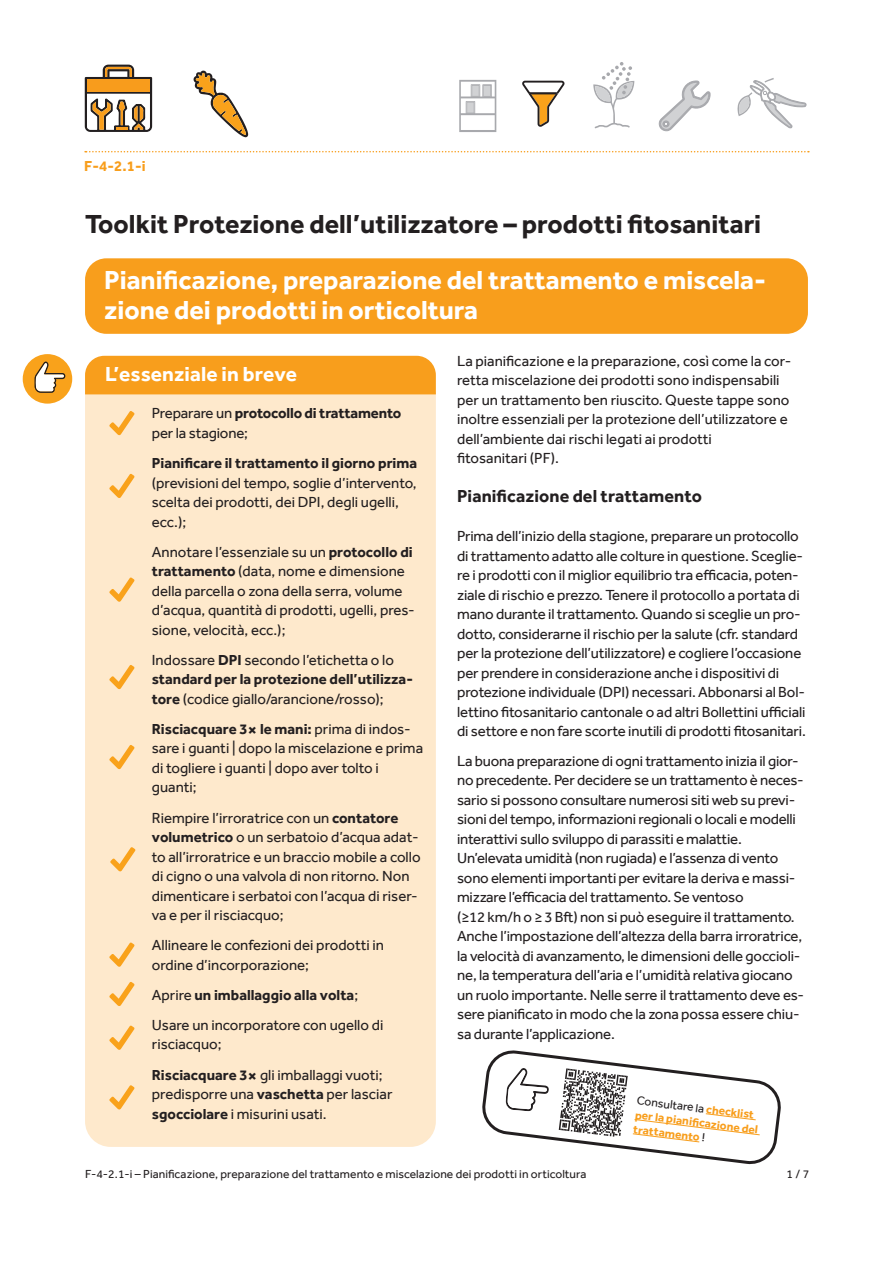
<style>
.page{position:relative;width:893px;height:1263px;background:#fff}
.page>*{position:absolute;margin:0;border:0;box-sizing:border-box;transform-origin:0 0}
.untertitel{font:700 27px/30px "Effra";color:#fff}
.titel_gross{font:700 27px "Effra";color:#231f20}
.titel_lauftext{font:700 21px "Effra";letter-spacing:.005em;color:#fff}
.lauftext{font:700 18px "Effra";letter-spacing:.005em;color:#231f20}
.lauftext-2{font:15px/19.5px "Effra";letter-spacing:-.01em;color:#231f20}
.lauftext-3{font:700 15px "Effra";color:#231f20}
.titel_lauftext-2{font:700 15px "Effra";color:#f89e1c}
.t1{font:12px "Effra";letter-spacing:.005em;color:#231f20}
.legende{font:700 12px/14.4px "Effra";color:#f89e1c}
.s1{font-weight:700}
.s2{font-weight:700;font-size:18px}
.s3{font-weight:400}
.s4{font-weight:400;color:#231f20}
</style>
<div class="page">
<svg style="left:522px;top:81px;width:42px;height:46px"></svg>
<hr style="left:529px;top:92px;width:28px;height:2px;background:#231f20">
<svg style="left:658px;top:81px;width:52px;height:50px"></svg>
<svg style="left:593px;top:62px;width:41px;height:66px"></svg>
<svg style="left:737px;top:78px;width:70px;height:51px"></svg>
<svg style="left:459px;top:80px;width:37px;height:52px"></svg>
<svg style="left:85px;top:151px;width:724px;height:1px"></svg>
<svg style="left:85px;top:65px;width:67px;height:67px"></svg>
<svg style="left:194px;top:71px;width:54px;height:66px"></svg>
<div style="left:85px;top:258px;width:723px;height:76px;background:#f89e1c;border-radius:21px"></div>
<div style="left:85px;top:394px;width:351px;height:753px;background:#fee9cc"></div>
<div style="left:85px;top:356px;width:351px;height:38px;background:#f89e1c"></div>
<svg style="left:109px;top:411px;width:26px;height:24px"></svg>
<svg style="left:109px;top:474px;width:26px;height:24px"></svg>
<svg style="left:109px;top:577px;width:26px;height:25px"></svg>
<svg style="left:109px;top:665px;width:26px;height:24px"></svg>
<svg style="left:109px;top:745px;width:26px;height:24px"></svg>
<svg style="left:110px;top:847px;width:26px;height:24px"></svg>
<svg style="left:109px;top:942px;width:26px;height:25px"></svg>
<svg style="left:109px;top:982px;width:26px;height:24px"></svg>
<svg style="left:109px;top:1025px;width:26px;height:25px"></svg>
<svg style="left:109px;top:1085px;width:26px;height:24px"></svg>
<div style="left:23px;top:354px;width:49px;height:50px;background:#f9a21b;border-radius:50%"></div>
<svg style="left:34px;top:361px;width:31px;height:32px"></svg>
<svg style="left:482px;top:1050px;width:299px;height:115px"></svg>
<p class="titel_lauftext-2" style="left:84px;top:157px;width:63px">F-4-2.1-i</p>
<p class="titel_gross" style="left:85px;top:207px;width:678px">Toolkit Protezione dell’utilizzatore – prodotti fitosanitari</p>
<p class="untertitel" style="left:104px;top:264px;width:663px">Pianificazione, preparazione del trattamento e miscela&shy;zione dei prodotti in orticoltura</p>
<p class="titel_lauftext" style="left:105px;top:361px;width:194px">L’essenziale in breve</p>
<p class="lauftext-2" style="left:457px;top:351px;width:336px">La pianificazione e la preparazione, così come la cor&shy;retta miscelazione dei prodotti sono indispensabili per un trattamento ben riuscito. Queste tappe sono inoltre essenziali per la protezione dell’utilizzatore e dell’ambiente dai rischi legati ai prodotti<br>fitosanitari (PF).</p>
<p class="lauftext" style="left:457px;top:485px;width:246px">Pianificazione del trattamento</p>
<p class="lauftext-2" style="left:457px;top:526px;width:350px">Prima dell’inizio della stagione, preparare un protocollo di trattamento adatto alle colture in questione. Sceglie&shy;re i prodotti con il miglior equilibrio tra efficacia, poten&shy;ziale di rischio e prezzo. Tenere il protocollo a portata di mano durante il trattamento. Quando si sceglie un pro&shy;dotto, considerarne il rischio per la salute (cfr. standard per la protezione dell’utilizzatore) e cogliere l’occasione per prendere in considerazione anche i dispositivi di protezione individuale (DPI) necessari. Abbonarsi al Bol&shy;lettino fitosanitario cantonale o ad altri Bollettini ufficiali di settore e non fare scorte inutili di prodotti fitosanitari.</p>
<p class="lauftext-2" style="left:457px;top:751px;width:348px">La buona preparazione di ogni trattamento inizia il gior&shy;no precedente. Per decidere se un trattamento è neces&shy;sario si possono consultare numerosi siti web su previ&shy;sioni del tempo, informazioni regionali o locali e modelli interattivi sullo sviluppo di parassiti e malattie.</p>
<p class="lauftext-2" style="left:457px;top:848px;width:349px">Un’elevata umidità (non rugiada) e l’assenza di vento sono elementi importanti per evitare la deriva e massi&shy;mizzare l’efficacia del trattamento. Se ventoso<br>(≥12 km/h o ≥ 3 Bft) non si può eseguire il trattamento.<br>Anche l’impostazione dell’altezza della barra irroratrice, la velocità di avanzamento, le dimensioni delle goccioli&shy;ne, la temperatura dell’aria e l’umidità relativa giocano un ruolo importante. Nelle serre il trattamento deve es&shy;sere pianificato in modo che la zona possa essere chiu&shy;sa durante l’applicazione.</p>
<p class="lauftext-2" style="left:152px;top:403px;width:251px">Preparare un <span class="s1">protocollo di trattamento </span>per la stagione;</p>
<p class="lauftext-2" style="left:152px;top:453px;width:267px"><span class="s1">Pianificare il trattamento il giorno prima </span>(previsioni del tempo, soglie d’intervento, scelta dei prodotti, dei DPI, degli ugelli, ecc.);</p>
<p class="lauftext-2" style="left:152px;top:542px;width:264px">Annotare l’essenziale su un <span class="s1">protocollo di trattamento</span> (data, nome e dimensione della parcella o zona della serra, volume d’acqua, quantità di prodotti, ugelli, pres&shy;sione, velocità, ecc.);</p>
<p class="lauftext-2" style="left:152px;top:650px;width:263px">Indossare <span class="s1">DPI</span> secondo l’etichetta o lo <span class="s1">standard per la protezione dell’utilizza&shy;tore</span> (codice giallo/arancione/rosso);</p>
<p class="lauftext-2" style="left:152px;top:719px;width:273px"><span class="s1">Risciacquare 3</span><span class="s2">×</span> <span class="s1">le mani:</span> prima di indos&shy;sare i guanti | dopo la miscelazione e prima di togliere i guanti | dopo aver tolto i guanti;</p>
<p class="lauftext-2" style="left:152px;top:808px;width:270px">Riempire l’irroratrice con un <span class="s1">contatore volumetrico</span> o un serbatoio d’acqua adat&shy;to all’irroratrice e un braccio mobile a collo di cigno o una valvola di non ritorno. Non dimenticare i serbatoi con l’acqua di riser&shy;va e per il risciacquo;</p>
<p class="lauftext-2" style="left:152px;top:935px;width:234px">Allineare le confezioni dei prodotti in ordine d’incorporazione;</p>
<p class="lauftext-3" style="left:152px;top:986px;width:208px"><span class="s3">Aprire</span> un imballaggio alla volta<span class="s3">;</span></p>
<p class="lauftext-2" style="left:152px;top:1015px;width:233px">Usare un incorporatore con ugello di risciacquo;</p>
<p class="lauftext-2" style="left:152px;top:1065px;width:242px"><span class="s1">Risciacquare 3</span><span class="s2">×</span> gli imballaggi vuoti; predisporre una <span class="s1">vaschetta</span> per lasciar <span class="s1">sgocciolare</span> i misurini usati.</p>
<p class="legende" style="left:638px;top:1093px;width:125px;rotate:7deg"><span class="s4">Consultare la</span> checklist per la pianifi cazione del trattamento <span class="s4">!</span></p>
<p class="t1" style="left:85px;top:1167px;width:503px">F-4-2.1-i – Pianificazione, preparazione del trattamento e miscelazione dei prodotti in orticoltura</p>
<p class="t1" style="left:786px;top:1167px;width:24px">1 / 7</p>
</div>
